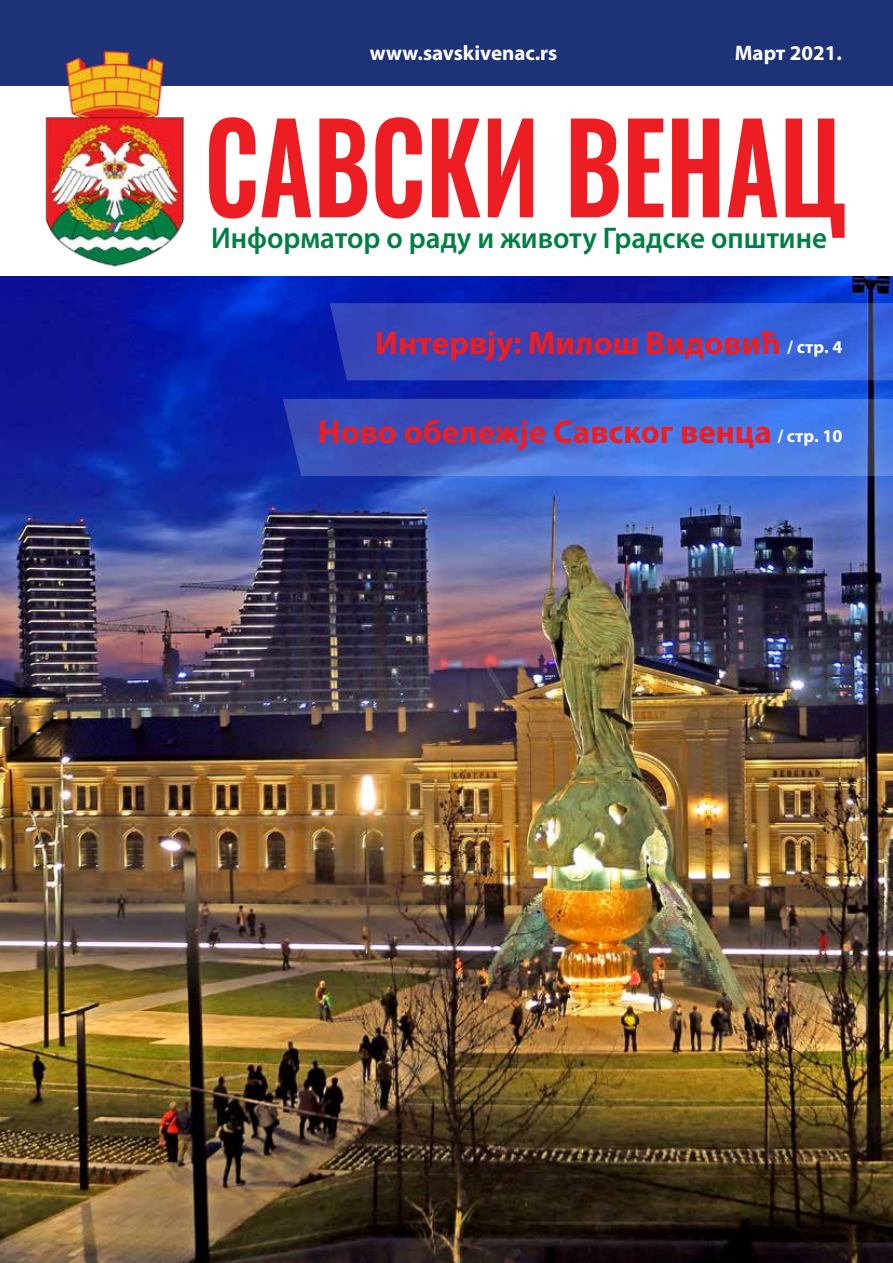
<style>
.page{position:relative;width:893px;height:1263px;background:#fff}
.page>*{position:absolute;margin:0;border:0;box-sizing:border-box;transform-origin:0 0}
.t1{font:600 121.95px "Oswald";color:#ed1d24;scale:.82 1}
.t2{font:700 33px "Myriad Pro";color:#ed1d24}
.t3{font:600 30px "Myriad Pro";color:#007f44}
.t4{font:700 21px "Myriad Pro";color:#fff}
.t5{font:700 18px "Myriad Pro";color:#fff}
</style>
<div class="page">
<img style="left:0;top:276px;width:893px;height:987px">
<div style="left:0;top:0;width:893px;height:85px;background:#1e3278"></div>
<img style="left:35px;top:51px;width:162px;height:216px">
<svg style="left:283px;top:399px;width:610px;height:77px;background:#4369d2"></svg>
<svg style="left:330px;top:303px;width:563px;height:77px;background:#3650c4"></svg>
<p class="t4" style="left:370px;top:39px;width:189px">www.savskivenac.rs</p>
<p class="t4" style="left:735px;top:39px;width:109px">Март 2021.</p>
<h1 class="t1" style="left:204px;top:83px;width:785px">САВСКИ ВЕНАЦ</h1>
<p class="t3" style="left:211px;top:219px;width:618px">Информатор о раду и животу Градске општине</p>
<p class="t2" style="left:375px;top:322px;width:407px">Интервју: Милош Видовић</p>
<p class="t5" style="left:787px;top:335px;width:57px">/ стр. 4</p>
<p class="t2" style="left:318px;top:410px;width:455px">Ново обележје Савског венца</p>
<p class="t5" style="left:777px;top:424px;width:67px">/ стр. 10</p>
</div>
